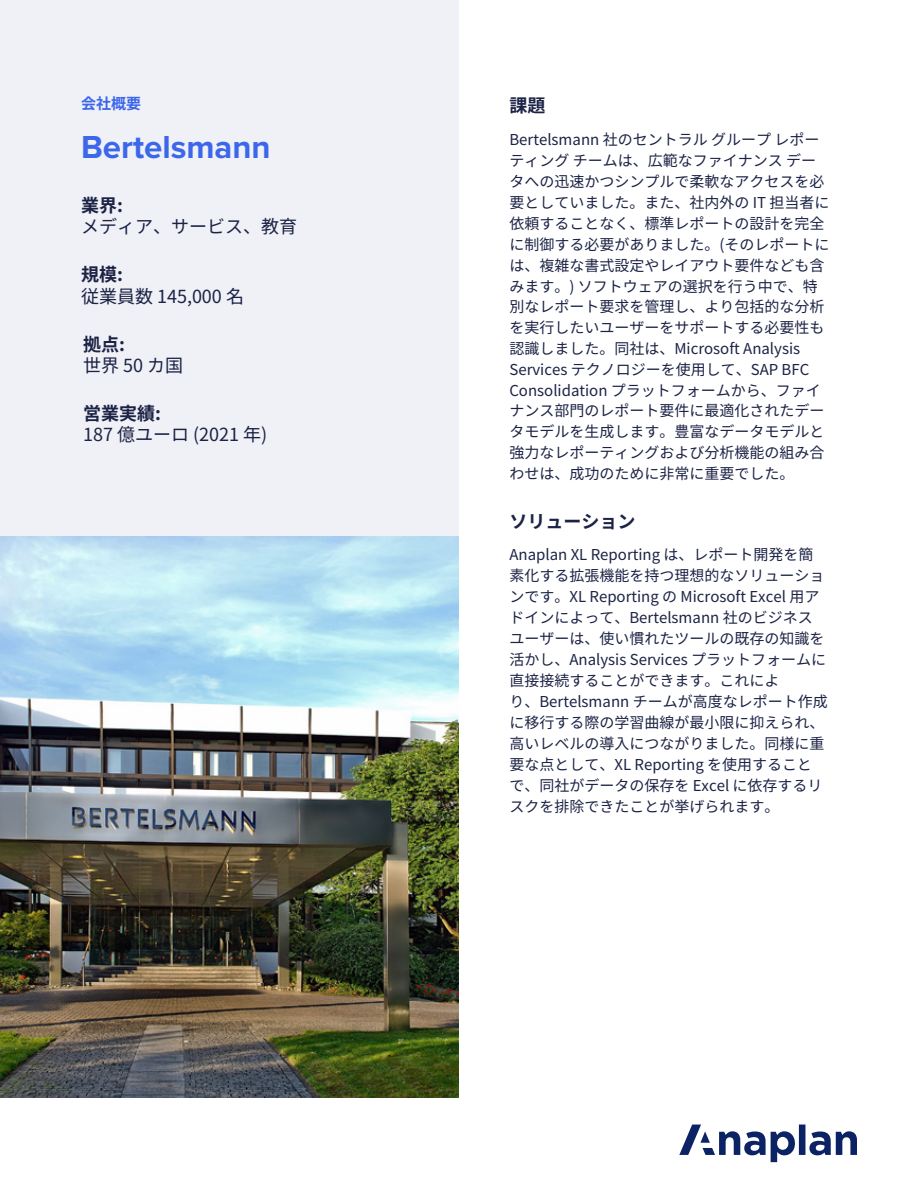
<style>
.page{position:relative;width:918px;height:1188px;background:#fff}
.page>*{position:absolute;margin:0;border:0;box-sizing:border-box;transform-origin:0 0}
.t1{font:700 33px "Proxima Nova";color:#3c67ea}
.t2{font:18px "Noto Sans JP";color:#1c2345}
.t3{font:700 18px "Noto Sans JP";color:#1c2345}
.t4{font:15px/20.9px "Noto Sans CJ Kjp";color:#1c2345}
.t5{font:700 15px "Noto Sans JP";color:#3c67ea}
</style>
<div class="page">
<div style="left:0;top:0;width:459px;height:536px;background:#f0f1f7"></div>
<svg style="left:679px;top:1125px;width:178px;height:37px"></svg>
<img style="left:0;top:536px;width:459px;height:562px">
<p class="t5" style="left:81px;top:95px;width:61px">会社概要</p>
<h1 class="t1" style="left:81px;top:122px;width:191px">Bertelsmann</h1>
<p class="t3" style="left:81px;top:195px;width:43px">業界:</p>
<p class="t2" style="left:81px;top:216px;width:217px">メディア、サービス、教育</p>
<p class="t3" style="left:81px;top:265px;width:43px">規模:</p>
<p class="t2" style="left:81px;top:286px;width:165px">従業員数 145,000 名</p>
<p class="t3" style="left:83px;top:334px;width:43px">拠点:</p>
<p class="t2" style="left:83px;top:355px;width:102px">世界 50 カ国</p>
<p class="t3" style="left:83px;top:403px;width:79px">営業実績:</p>
<p class="t2" style="left:83px;top:425px;width:186px">187 億ユーロ (2021 年)</p>
<p class="t3" style="left:509px;top:95px;width:37px">課題</p>
<p class="t4" style="left:509px;top:129px;width:322px">Bertelsmann 社のセントラル グループ レポーティング チームは、広範なファイナンス データへの迅速かつシンプルで柔軟なアクセスを必要としていました。また、社内外の IT 担当者に依頼することなく、標準レポートの設計を完全に制御する必要がありました。(そのレポートには、複雑な書式設定やレイアウト要件なども含みます。) ソフトウェアの選択を行う中で、特別なレポート要求を管理し、より包括的な分析を実行したいユーザーをサポートする必要性も認識しました。同社は、Microsoft Analysis<br>Services テクノロジーを使用して、SAP BFC<br>Consolidation プラットフォームから、ファイナンス部門のレポート要件に最適化されたデータモデルを生成します。豊富なデータモデルと強力なレポーティングおよび分析機能の組み合わせは、成功のために非常に重要でした。</p>
<p class="t3" style="left:509px;top:511px;width:127px">ソリューション</p>
<p class="t4" style="left:509px;top:545px;width:320px">Anaplan XL Reporting は、レポート開発を簡素化する拡張機能を持つ理想的なソリューションです。XL Reporting の Microsoft Excel 用アドインによって、Bertelsmann 社のビジネスユーザーは、使い慣れたツールの既存の知識を活かし、Analysis Services プラットフォームに直接接続することができます。これによ<br>り、Bertelsmann チームが高度なレポート作成に移行する際の学習曲線が最小限に抑えられ、高いレベルの導入につながりました。同様に重要な点として、XL Reporting を使用することで、同社がデータの保存を Excel に依存するリスクを排除できたことが挙げられます。</p>
</div>
